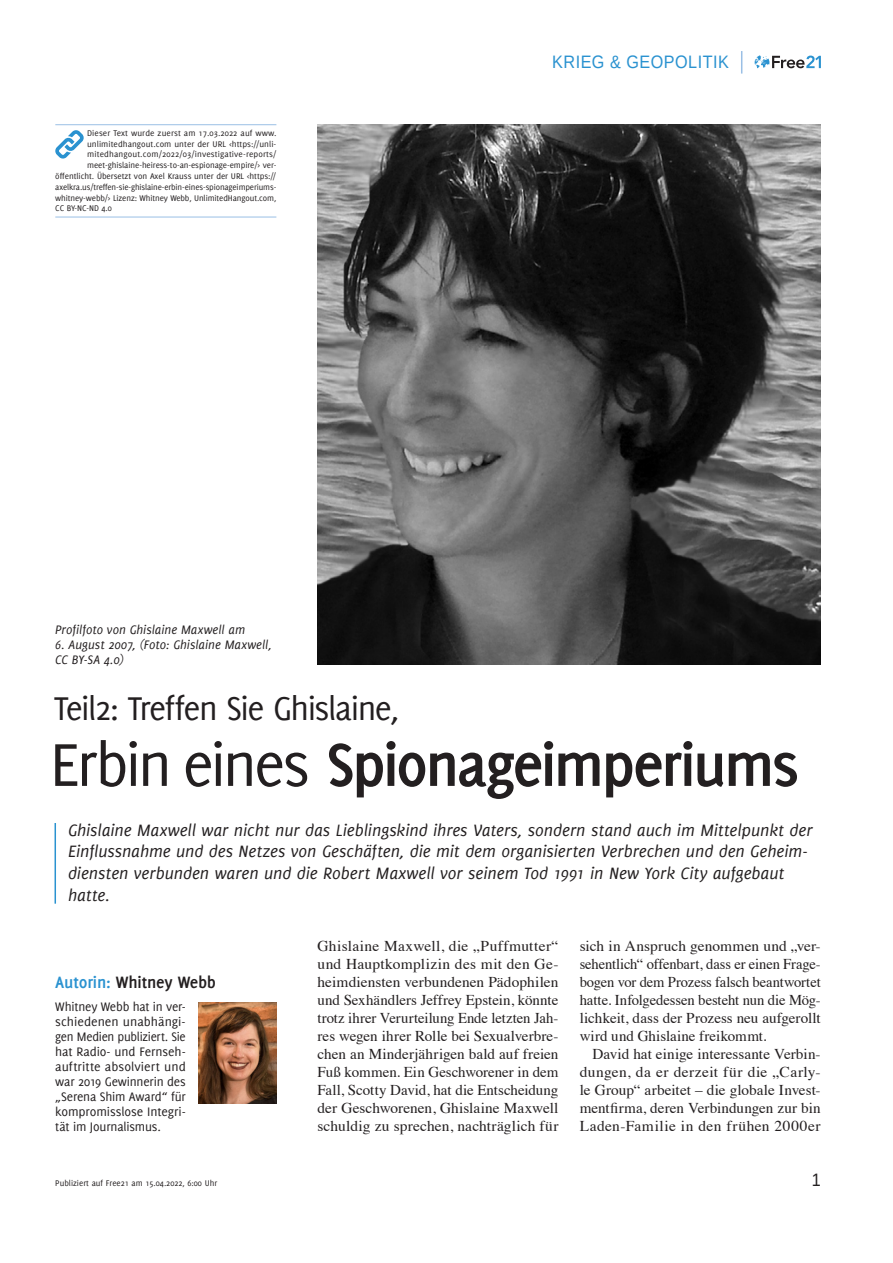
<style>
.page{position:relative;width:893px;height:1263px;background:#fff}
.page>*{position:absolute;margin:0;border:0;box-sizing:border-box;transform-origin:0 0}
.t1{font:700 66px "Delicious";letter-spacing:-.045em;color:#231f20}
.t2{font:36px "Delicious";letter-spacing:-.045em;color:#231f20}
.t3{font:italic 18px/21.6px "Delicious";letter-spacing:-.005em;color:#231f20}
.t4{font:700 18px "Delicious";letter-spacing:-.01em;color:#231f20}
.t5{font:18px "Liberation Sans";letter-spacing:.03em;color:#2a92d0;scale:.9 1}
.t6{font:18px "Liberation Sans";color:#231f20;scale:.9 1}
.t7{font:15px/18px "Times";letter-spacing:.005em;color:#231f20;text-align:justify}
.t8{font:13.5px/15px "Delicious";letter-spacing:-.01em;color:#231f20;text-align:justify}
.t9{font:italic 13.5px/15px "Delicious";color:#231f20}
.t10{font:9px "Delicious";letter-spacing:-.005em;color:#231f20}
.t11{font:9px "Delicious";letter-spacing:.015em;color:#231f20}
.s1{font-weight:400}
.s2{color:#2a92d0}
</style>
<div class="page">
<svg style="left:755px;top:55px;width:66px;height:13px"></svg>
<svg style="left:741px;top:51px;width:1px;height:23px"></svg>
<hr style="left:55px;top:823px;width:1px;height:81px;background:#2a92d0">
<img style="left:317px;top:124px;width:504px;height:540px">
<hr style="left:55px;top:124px;width:221px;height:1px;background:#9abfe5">
<hr style="left:55px;top:217px;width:221px;height:1px;background:#9abfe5">
<svg style="left:55px;top:130px;width:29px;height:29px"></svg>
<img style="left:199px;top:1003px;width:77px;height:100px">
<p class="t10" style="left:87px;top:128px;width:191px">Dieser Text wurde zuerst am 17.03.2022 auf www.</p>
<p class="t10" style="left:87px;top:139px;width:191px">unlimitedhangout.com unter der URL &lt;https://unli-</p>
<p class="t11" style="left:87px;top:149px;width:191px">mitedhangout.com/2022/03/investigative-reports/</p>
<p class="t10" style="left:87px;top:160px;width:191px">meet-ghislaine-heiress-to-an-espionage-empire/&gt; ver-</p>
<p class="t10" style="left:55px;top:171px;width:222px">öffentlicht. Übersetzt von Axel Krauss unter der URL &lt;https://</p>
<p class="t10" style="left:55px;top:182px;width:223px">axelkra.us/treffen-sie-ghislaine-erbin-eines-spionageimperiums-</p>
<p class="t10" style="left:55px;top:193px;width:223px">whitney-webb/&gt; Lizenz: Whitney Webb, UnlimitedHangout.com,</p>
<p class="t10" style="left:55px;top:203px;width:58px">CC BY-NC-ND 4.0</p>
<p class="t9" style="left:55px;top:622px;width:192px">Profilfoto von Ghislaine Maxwell am</p>
<p class="t9" style="left:55px;top:637px;width:218px">6. August 2007, (Foto: Ghislaine Maxwell,<br>CC BY-SA 4.0)</p>
<p class="t5" style="left:552px;top:51px;width:196px">KRIEG &amp; GEOPOLITIK</p>
<h2 class="t2" style="left:54px;top:688px;width:347px">Teil2: Treffen Sie Ghislaine,</h2>
<h1 class="t1" style="left:50px;top:727px;width:751px"><span class="s1">Erbin eines</span> Spionageimperiums</h1>
<p class="t3" style="left:68px;top:819px;width:746px">Ghislaine Maxwell war nicht nur das Lieblingskind ihres Vaters, sondern stand auch im Mittelpunkt der Einflussnahme und des Netzes von Geschäften, die mit dem organisierten Verbrechen und den Geheim&shy;diensten verbunden waren und die Robert Maxwell vor seinem Tod 1991 in New York City aufgebaut hatte.</p>
<p class="t4" style="left:55px;top:972px;width:162px"><span class="s2">Autorin:</span> Whitney Webb</p>
<p class="t8" style="left:55px;top:999px;width:132px">Whitney Webb hat in ver&shy;schiedenen unabhängi&shy;gen Medien publiziert. Sie hat Radio- und Fernseh&shy;auftritte absolviert und war 2019 Gewinnerin des „Serena Shim Award“ für kompromisslose Integri&shy;tät im Journalismus.</p>
<p class="t7" style="left:317px;top:936px;width:242px">Ghislaine Maxwell, die „Puffmutter“ und Hauptkomplizin des mit den Ge&shy;heimdiensten verbundenen Pädophilen und Sexhändlers Jeffrey Epstein, könnte trotz ihrer Verurteilung Ende letzten Jah&shy;res wegen ihrer Rolle bei Sexualverbre&shy;chen an Minderjährigen bald auf freien Fuß kommen. Ein Geschworener in dem Fall, Scotty David, hat die Entscheidung der Geschworenen, Ghislaine Maxwell schuldig zu sprechen, nachträglich für</p>
<p class="t7" style="left:580px;top:936px;width:242px">sich in Anspruch genommen und „ver&shy;sehentlich“ offenbart, dass er einen Frage&shy;bogen vor dem Prozess falsch beantwortet hatte. Infolgedessen besteht nun die Mög&shy;lichkeit, dass der Prozess neu aufgerollt wird und Ghislaine freikommt.</p>
<p class="t7" style="left:580px;top:1044px;width:242px;text-indent:13px">David hat einige interessante Verbin&shy;dungen, da er derzeit für die „Carly&shy;le Group“ arbeitet – die globale Invest&shy;mentfirma, deren Verbindungen zur bin Laden-Familie in den frühen 2000er</p>
<p class="t10" style="left:55px;top:1177px;width:163px">Publiziert auf Free21 am 15.04.2022, 6:00 Uhr</p>
<p class="t6" style="left:812px;top:1168px;width:12px">1</p>
</div>
